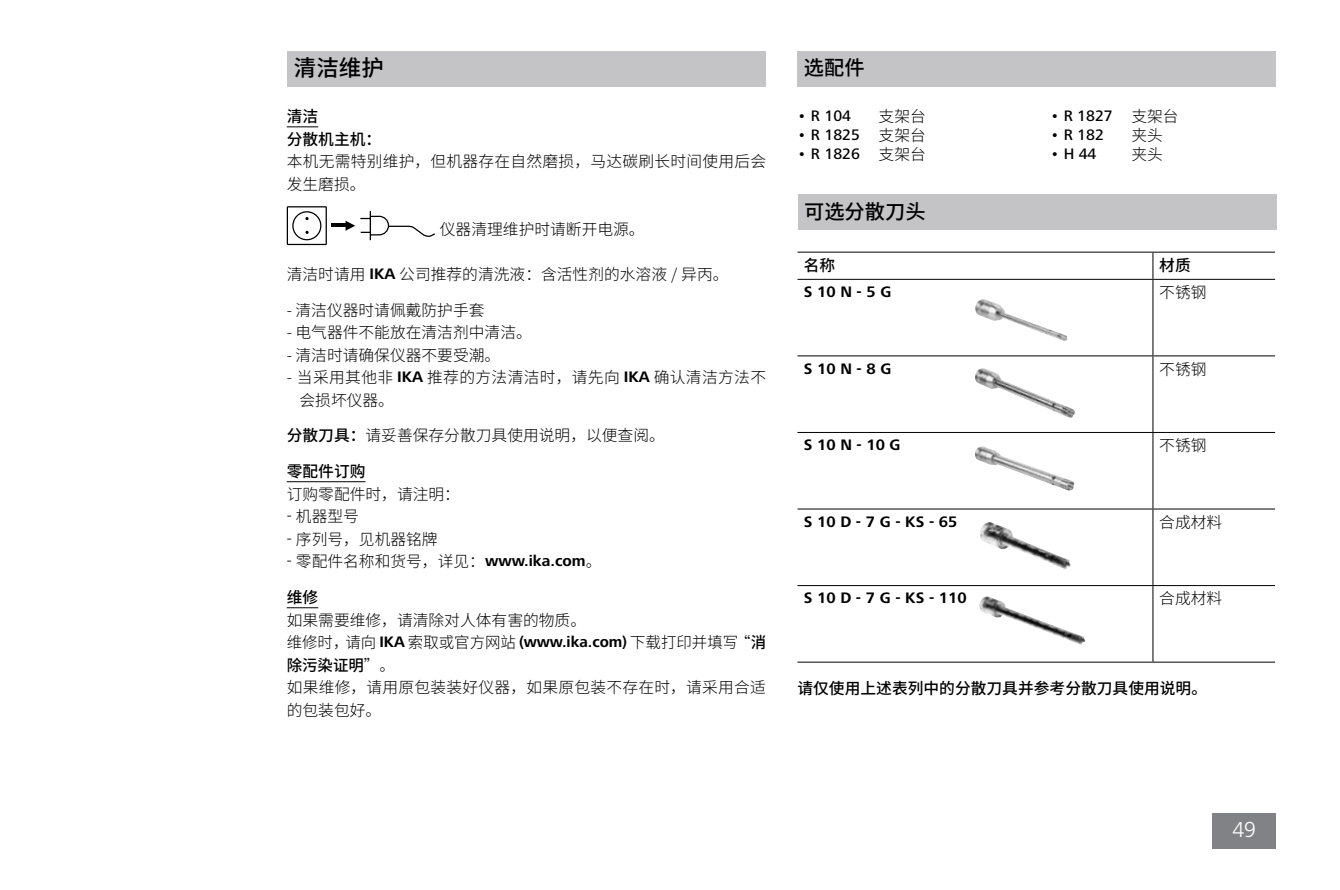
<style>
.page{position:relative;width:1340px;height:890px;background:#fff}
.page>*{position:absolute;margin:0;border:0;box-sizing:border-box;transform-origin:0 0}
.t1{font:500 22.5px "Source Han Sans CN";color:#000}
.t2{font:300 22.5px "Frutiger Next IKA";color:#fff}
.t3{font:500 20.25px "Source Han Sans CN";color:#000}
.t4{font:300 15.75px/22.5px "Source Han Sans CN";color:#000}
.t5{font:700 15.75px "Frutiger Next IKA";color:#000}
.t6{font:500 15.75px/22.5px "Source Han Sans CN";color:#000}
.t7{font:500 15.75px "Frutiger Next IKA";color:#000}
.t8{font:300 15.75px/22.5px "Source Han Sans CN";letter-spacing:.02em;color:#000}
.s1{font-family:"Frutiger Next IKA";font-weight:700}
.s2{font-weight:500}
.s3{font-family:"Frutiger Next IKA"}
.s4{font-family:"Source Han Sans CN";font-weight:300}
</style>
<div class="page">
<div style="left:1212px;top:813px;width:64px;height:35px;background:#808285"></div>
<div style="left:287px;top:51px;width:479px;height:35px;background:#c4c4c6"></div>
<hr style="left:287px;top:126px;width:31px;height:1px;background:#000">
<hr style="left:287px;top:481px;width:78px;height:1px;background:#000">
<hr style="left:287px;top:607px;width:31px;height:1px;background:#000">
<div style="left:797px;top:51px;width:479px;height:35px;background:#c4c4c6"></div>
<hr style="left:797px;top:252px;width:355px;height:1px;background:#000">
<hr style="left:1152px;top:252px;width:122px;height:1px;background:#000">
<svg style="left:1152px;top:253px;width:1px;height:26px"></svg>
<hr style="left:797px;top:279px;width:355px;height:1px;background:#000">
<hr style="left:1152px;top:279px;width:122px;height:1px;background:#000">
<hr style="left:1152px;top:280px;width:1px;height:75px;background:#000">
<hr style="left:797px;top:355px;width:355px;height:1px;background:#000">
<hr style="left:1152px;top:355px;width:122px;height:1px;background:#000">
<hr style="left:1152px;top:356px;width:1px;height:76px;background:#000">
<hr style="left:797px;top:432px;width:355px;height:1px;background:#000">
<hr style="left:1152px;top:432px;width:122px;height:1px;background:#000">
<hr style="left:1152px;top:433px;width:1px;height:75px;background:#000">
<hr style="left:797px;top:508px;width:355px;height:1px;background:#000">
<hr style="left:1152px;top:508px;width:122px;height:1px;background:#000">
<hr style="left:1152px;top:509px;width:1px;height:76px;background:#000">
<hr style="left:797px;top:585px;width:355px;height:1px;background:#000">
<hr style="left:1152px;top:585px;width:122px;height:1px;background:#000">
<hr style="left:1152px;top:586px;width:1px;height:75px;background:#000">
<hr style="left:797px;top:661px;width:355px;height:1px;background:#000">
<hr style="left:1152px;top:661px;width:122px;height:1px;background:#000">
<div style="left:797px;top:195px;width:479px;height:35px;background:#c4c4c6"></div>
<img style="left:979px;top:596px;width:106px;height:49px">
<img style="left:980px;top:522px;width:90px;height:47px">
<img style="left:975px;top:446px;width:99px;height:45px">
<img style="left:975px;top:299px;width:92px;height:42px">
<img style="left:975px;top:368px;width:99px;height:50px">
<hr style="left:331px;top:223px;width:14px;height:4px;background:#000">
<svg style="left:287px;top:206px;width:40px;height:39px"></svg>
<svg style="left:345px;top:211px;width:90px;height:29px"></svg>
<h1 class="t1" style="left:294px;top:55px;width:91px">清洁维护</h1>
<p class="t6" style="left:287px;top:105px;width:96px">清洁<br>分散机主机：</p>
<p class="t4" style="left:287px;top:150px;width:481px">本机无需特别维护，但机器存在自然磨损，马达碳刷长时间使用后会发生磨损。</p>
<p class="t4" style="left:440px;top:218px;width:206px">仪器清理维护时请断开电源。</p>
<p class="t4" style="left:287px;top:263px;width:443px">清洁时请用 <span class="s1">IKA</span> 公司推荐的清洗液：含活性剂的水溶液 / 异丙。</p>
<p class="t4" style="left:287px;top:299px;width:199px">- 清洁仪器时请佩戴防护手套</p>
<p class="t4" style="left:287px;top:321px;width:246px">- 电气器件不能放在清洁剂中清洁。</p>
<p class="t4" style="left:287px;top:344px;width:215px">- 清洁时请确保仪器不要受潮。</p>
<p class="t8" style="left:299px;top:366px;width:468px;text-indent:-13px">- 当采用其他非 <span class="s1">IKA</span> 推荐的方法清洁时，请先向 <span class="s1">IKA</span> 确认清洁方法不会损坏仪器。</p>
<p class="t4" style="left:287px;top:424px;width:380px"><span class="s2">分散刀具：</span>请妥善保存分散刀具使用说明，以便查阅。</p>
<p class="t6" style="left:287px;top:460px;width:80px">零配件订购</p>
<p class="t4" style="left:287px;top:483px;width:175px">订购零配件时，请注明：</p>
<p class="t4" style="left:287px;top:505px;width:74px"><span class="s3">-</span> 机器型号</p>
<p class="t4" style="left:287px;top:528px;width:152px"><span class="s3">-</span> 序列号，见机器铭牌</p>
<p class="t4" style="left:287px;top:550px;width:316px"><span class="s3">-</span> 零配件名称和货号，详见：<span class="s1">www.ika.com</span>。</p>
<p class="t6" style="left:287px;top:586px;width:33px">维修</p>
<p class="t4" style="left:287px;top:609px;width:481px">如果需要维修，请清除对人体有害的物质。<br>维修时，请向 <span class="s1">IKA</span> 索取或官方网站 <span class="s1">(www.ika.com)</span> 下载打印并填写“<span class="s2">消除污染证明</span>”。<br>如果维修，请用原包装装好仪器，如果原包装不存在时，请采用合适的包装包好。</p>
<p class="t3" style="left:804px;top:57px;width:62px">选配件</p>
<p class="t7" style="left:797px;top:107px;width:55px">• R 104</p>
<p class="t4" style="left:878px;top:105px;width:49px">支架台</p>
<p class="t7" style="left:797px;top:126px;width:130px">• R 1825 <span class="s4">支架台</span></p>
<p class="t7" style="left:797px;top:145px;width:130px">• R 1826 <span class="s4">支架台</span></p>
<p class="t3" style="left:804px;top:200px;width:123px">可选分散刀头</p>
<p class="t7" style="left:1050px;top:107px;width:130px">• R 1827 <span class="s4">支架台</span></p>
<p class="t7" style="left:1050px;top:126px;width:55px">• R 182</p>
<p class="t4" style="left:1131px;top:124px;width:33px">夹头</p>
<p class="t7" style="left:1050px;top:145px;width:48px">• H 44</p>
<p class="t4" style="left:1131px;top:143px;width:33px">夹头</p>
<p class="t6" style="left:803px;top:254px;width:33px">名称</p>
<p class="t6" style="left:1159px;top:254px;width:33px">材质</p>
<p class="t5" style="left:803px;top:283px;width:89px">S 10 N - 5 G</p>
<p class="t4" style="left:1159px;top:281px;width:49px">不锈钢</p>
<p class="t5" style="left:803px;top:359px;width:89px">S 10 N - 8 G</p>
<p class="t4" style="left:1159px;top:358px;width:49px">不锈钢</p>
<p class="t5" style="left:803px;top:436px;width:98px">S 10 N - 10 G</p>
<p class="t4" style="left:1159px;top:435px;width:49px">不锈钢</p>
<p class="t5" style="left:803px;top:512px;width:155px">S 10 D - 7 G - KS - 65</p>
<p class="t4" style="left:1159px;top:511px;width:64px">合成材料</p>
<p class="t5" style="left:803px;top:589px;width:164px">S 10 D - 7 G - KS - 110</p>
<p class="t4" style="left:1159px;top:588px;width:64px">合成材料</p>
<p class="t6" style="left:797px;top:677px;width:411px">请仅使用上述表列中的分散刀具并参考分散刀具使用说明。</p>
<h1 class="t2" style="left:1232px;top:817px;width:25px">49</h1>
</div>
